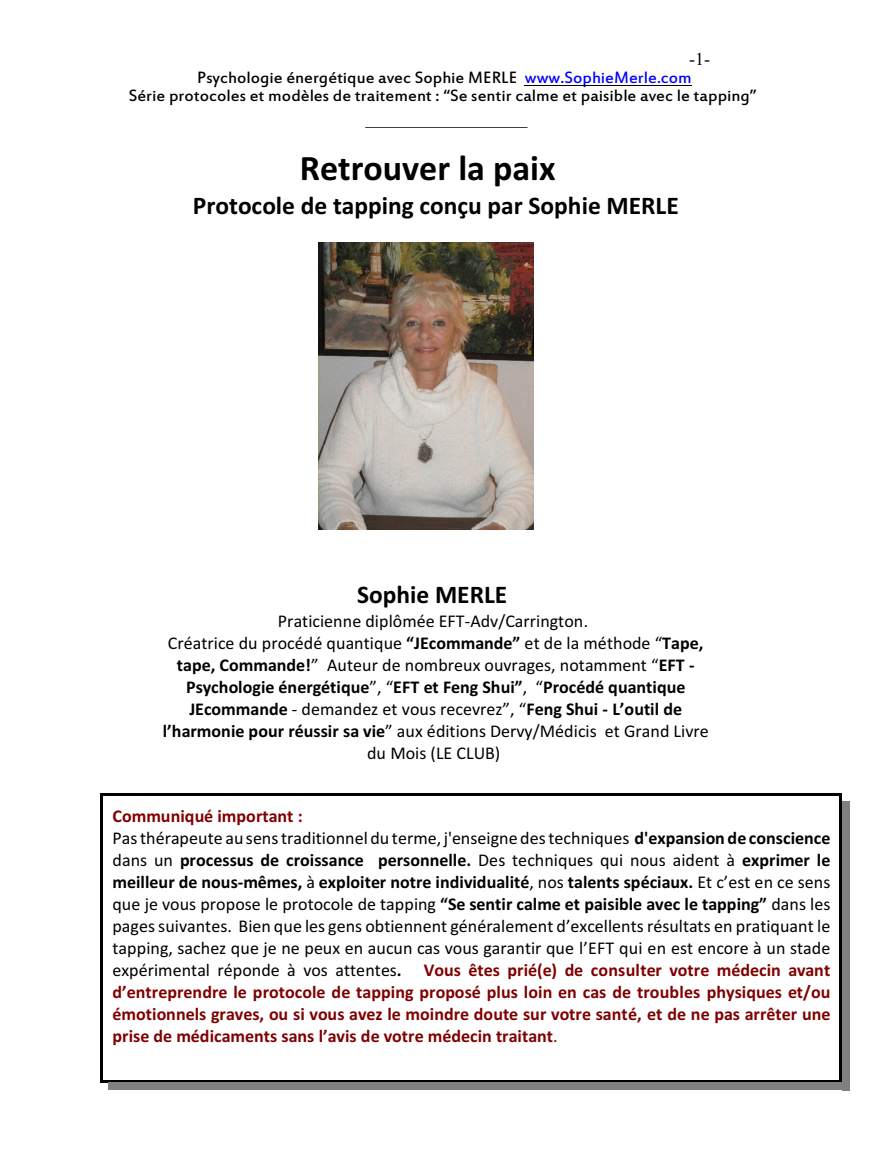
<style>
.page{position:relative;width:894px;height:1175px;background:#fff}
.page>*{position:absolute;margin:0;border:0;box-sizing:border-box;transform-origin:0 0}
.t1{font:700 36px "Calibri";color:#000}
.t2{font:700 25.5px "Calibri";letter-spacing:.005em;color:#000}
.t3{font:18px/21.9px "Calibri";letter-spacing:.005em;color:#000;text-align:center}
.t4{font:18px/18.1px "Estrangelo Edessa";letter-spacing:.005em;color:#000;text-align:center}
.t5{font:18px "Times New Roman";color:#000}
.s1{color:#00f}
.s2{font-family:"Arial"}
.s3{font-weight:700}
.s4{font-weight:700;color:#800000}
.s5{color:#800000}
</style>
<div class="page">
<hr style="left:525px;top:85px;width:167px;height:1px;background:#000">
<img style="left:318px;top:242px;width:216px;height:287px">
<hr style="left:101px;top:793px;width:2px;height:289px;background:#000">
<hr style="left:840px;top:793px;width:2px;height:289px;background:#000">
<hr style="left:101px;top:793px;width:741px;height:3px;background:#000">
<hr style="left:101px;top:1079px;width:741px;height:3px;background:#000">
<div style="left:842px;top:801px;width:8px;height:289px;background:#808080"></div>
<div style="left:109px;top:1082px;width:741px;height:8px;background:#808080"></div>
<p class="t5" style="left:689px;top:53px;width:22px">-1-</p>
<p class="t4" style="left:129px;top:70px;width:629px">Psychologie énergétique avec Sophie MERLE <span class="s1">www.SophieMerle.com<br></span>Série protocoles et modèles de traitement : “Se sentir calme et paisible avec le tapping”</p>
<p class="t5" style="left:365px;top:111px;width:163px">__________________</p>
<h1 class="t1" style="left:300px;top:153px;width:257px">Retrouver la paix</h1>
<h2 class="t2" style="left:193px;top:195px;width:488px">Protocole de tapping conçu par Sophie MERLE</h2>
<h2 class="t2" style="left:357px;top:584px;width:152px">Sophie MERLE</h2>
<p class="t3" style="left:163px;top:611px;width:547px">Praticienne diplômée EFT-Adv/Carrington<span class="s2">.<br></span>Créatrice du procédé quantique <span class="s3">“JEcommande”</span> et de la méthode “<span class="s3">Tape, tape, Commande!</span>” Auteur de nombreux ouvrages, notamment “<span class="s3">EFT - Psychologie énergétique</span>”, “<span class="s3">EFT et Feng Shui”</span>, “<span class="s3">Procédé quantique JEcommande</span> - demandez et vous recevrez”, “<span class="s3">Feng Shui - L’outil de l’harmonie pour réussir sa vie</span>” aux éditions Dervy/Médicis et Grand Livre du Mois (LE CLUB)</p>
<p class="t3" style="left:112px;top:807px;width:720px;text-align:left"><span class="s4">Communiqué important :<br></span>Pasthérapeute au sens traditionnel du terme, j'enseigne des techniques <span class="s3">d'expansion de conscience </span>dans un <span class="s3">processus de croissance personnelle.</span> Des techniques qui nous aident à <span class="s3">exprimer le meilleur de nous-mêmes,</span> à <span class="s3">exploiter notre individualité</span>, nos <span class="s3">talents spéciaux.</span> Et c’est en ce sens que je vous propose le protocole de tapping <span class="s3">“Se sentir calme et paisible avec le tapping”</span> dans les pages suivantes. Bien que les gens obtiennent généralement d’excellents résultats en pratiquant le tapping, sachez que je ne peux en aucun cas vous garantir que l’EFT qui en est encore à un stade expérimental réponde à vos attentes<span class="s3">.</span> <span class="s4">Vous êtes prié(e) de consulter votre médecin avant d’entreprendre le protocole de tapping proposé plus loin en cas de troubles physiques et/ou émotionnels graves, ou si vous avez le moindre doute sur votre santé, et de ne pas arrêter une prise de médicaments sans l’avis de votre médecin traitant</span><span class="s5">.</span></p>
</div>
